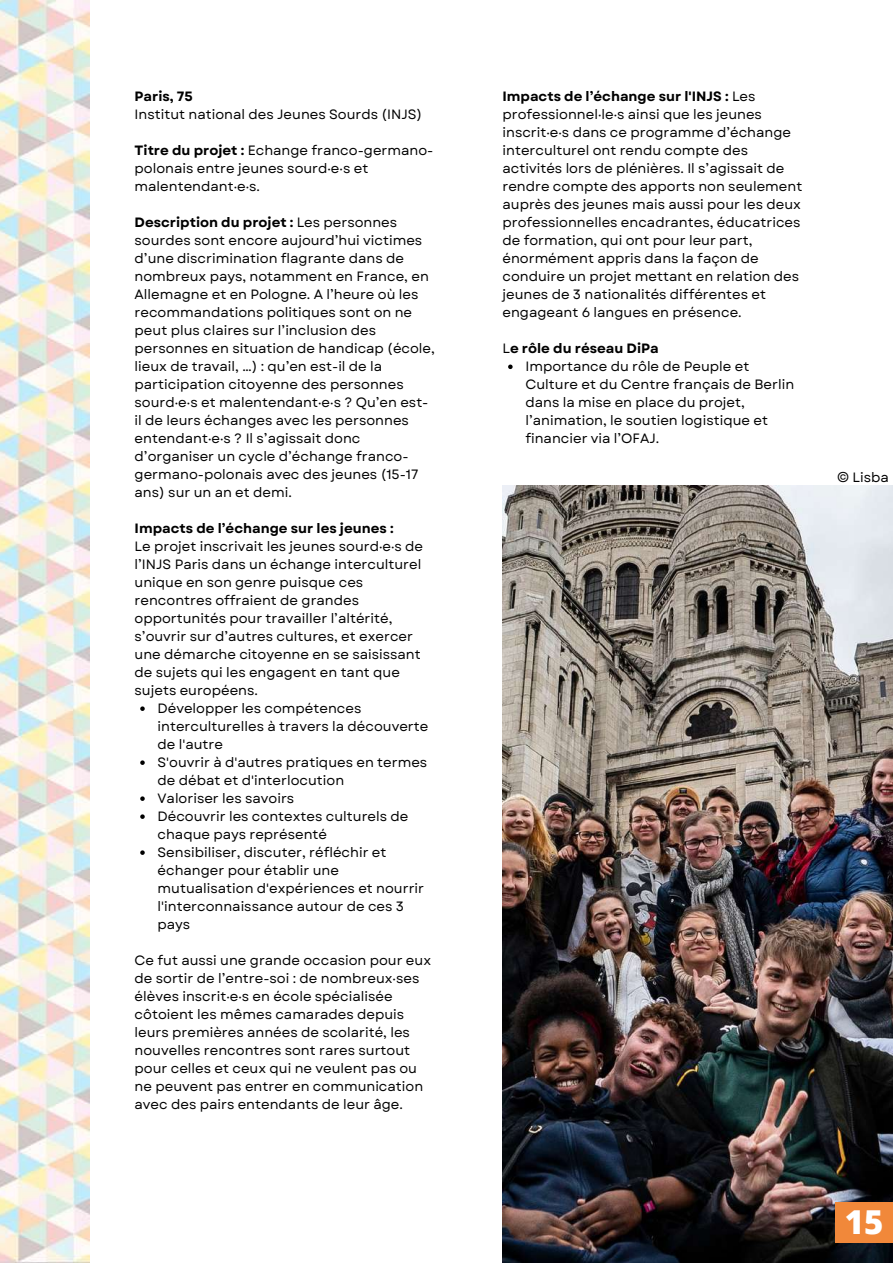
<style>
.page{position:relative;width:893px;height:1264px;background:#fff}
.page>*{position:absolute;margin:0;border:0;box-sizing:border-box;transform-origin:0 0}
.t1{font:800 33px "Open Sans";color:#fff}
.t2{font:13.5px/18px "Garet";color:#000}
.t3{font:700 13.5px "Garet";color:#000}
.s1{font-weight:700}
.s2{font-weight:400}
</style>
<div class="page">
<img style="left:0;top:0;width:89px;height:1262px">
<img style="left:502px;top:485px;width:390px;height:777px">
<svg style="left:140px;top:706px;width:5px;height:5px"></svg>
<svg style="left:140px;top:760px;width:5px;height:5px"></svg>
<svg style="left:140px;top:796px;width:5px;height:5px"></svg>
<svg style="left:140px;top:814px;width:5px;height:5px"></svg>
<svg style="left:140px;top:850px;width:5px;height:4px"></svg>
<svg style="left:508px;top:364px;width:4px;height:5px"></svg>
<div style="left:835px;top:1202px;width:57px;height:40px;background:#f1883a"></div>
<p class="t3" style="left:135px;top:87px;width:60px">Paris, 75</p>
<p class="t2" style="left:135px;top:106px;width:289px">Institut national des Jeunes Sourds (INJS)</p>
<p class="t2" style="left:135px;top:142px;width:300px"><span class="s1">Titre du projet :</span> Echange franco-germano&shy;polonais entre jeunes sourd·e·s et malentendant·e·s.</p>
<p class="t2" style="left:135px;top:214px;width:302px"><span class="s1">Description du projet :</span> Les personnes sourdes sont encore aujourd’hui victimes d’une discrimination flagrante dans de nombreux pays, notamment en France, en Allemagne et en Pologne. A l’heure où les recommandations politiques sont on ne peut plus claires sur l’inclusion des personnes en situation de handicap (école, lieux de travail, …) : qu’en est-il de la participation citoyenne des personnes sourd·e·s et malentendant·e·s ? Qu’en est&shy;il de leurs échanges avec les personnes entendant·e·s ? Il s’agissait donc d’organiser un cycle d’échange franco&shy;germano-polonais avec des jeunes (15-17 ans) sur un an et demi.</p>
<p class="t3" style="left:135px;top:519px;width:260px">Impacts de l’échange sur les jeunes :</p>
<p class="t2" style="left:135px;top:537px;width:290px">Le projet inscrivait les jeunes sourd·e·s de l’INJS Paris dans un échange interculturel unique en son genre puisque ces rencontres offraient de grandes opportunités pour travailler l’altérité, s’ouvrir sur d’autres cultures, et exercer une démarche citoyenne en se saisissant de sujets qui les engagent en tant que sujets européens.</p>
<p class="t2" style="left:157px;top:699px;width:272px">Développer les compétences interculturelles à travers la découverte de l'autre<br>S'ouvrir à d'autres pratiques en termes de débat et d'interlocution<br>Valoriser les savoirs<br>Découvrir les contextes culturels de chaque pays représenté<br>Sensibiliser, discuter, réfléchir et échanger pour établir une mutualisation d'expériences et nourrir l'interconnaissance autour de ces 3 pays</p>
<p class="t2" style="left:135px;top:951px;width:298px">Ce fut aussi une grande occasion pour eux de sortir de l’entre-soi : de nombreux·ses élèves inscrit·e·s en école spécialisée côtoient les mêmes camarades depuis leurs premières années de scolarité, les nouvelles rencontres sont rares surtout pour celles et ceux qui ne veulent pas ou ne peuvent pas entrer en communication avec des pairs entendants de leur âge.</p>
<p class="t2" style="left:502px;top:88px;width:301px"><span class="s1">Impacts de l’échange sur l'INJS :</span> Les professionnel·le·s ainsi que les jeunes inscrit·e·s dans ce programme d’échange interculturel ont rendu compte des activités lors de plénières. Il s’agissait de rendre compte des apports non seulement auprès des jeunes mais aussi pour les deux professionnelles encadrantes, éducatrices de formation, qui ont pour leur part, énormément appris dans la façon de conduire un projet mettant en relation des jeunes de 3 nationalités différentes et engageant 6 langues en présence.</p>
<p class="t3" style="left:502px;top:339px;width:158px"><span class="s2">L</span>e rôle du réseau DiPa</p>
<p class="t2" style="left:525px;top:357px;width:270px">Importance du rôle de Peuple et<br>Culture et du Centre français de Berlin dans la mise en place du projet, l’animation, le soutien logistique et financier via l’OFAJ.</p>
<p class="t2" style="left:837px;top:468px;width:53px">© Lisba</p>
<h1 class="t1" style="left:844px;top:1198px;width:40px">15</h1>
</div>
